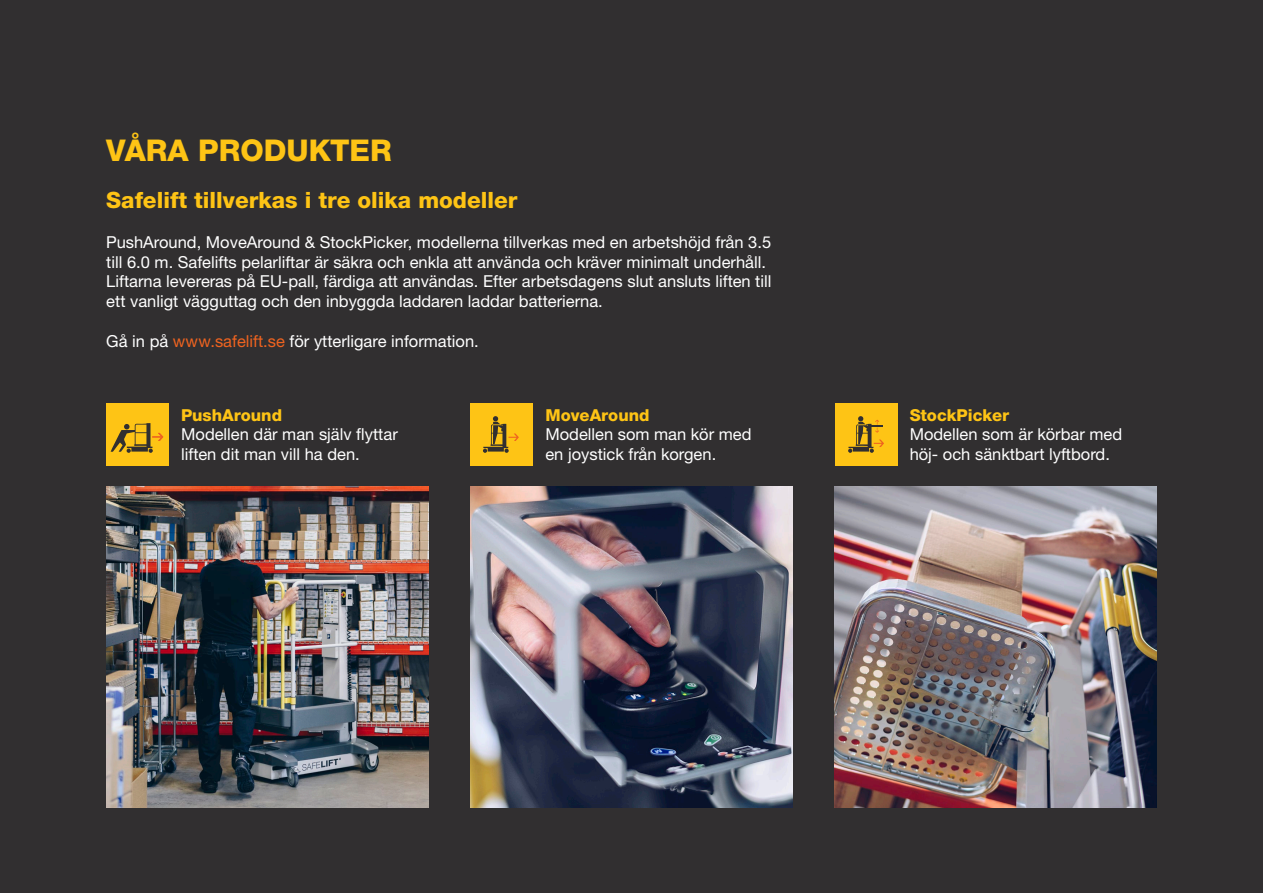
<style>
.page{position:relative;width:1263px;height:893px;background:#312f30}
.page>*{position:absolute;margin:0;border:0;box-sizing:border-box;transform-origin:0 0}
.Rubrik_h1{font:800 30px "Helvetica Neue LTW1 G";color:#fec415}
.Rubrik_h1-2{font:800 22.5px "Helvetica Neue LTW1 G";color:#fec415}
.t1{font:16.5px/19.8px "Helvetica Neue LTW1 G";color:#fff}
.Rubrik_h1-3{font:800 16.5px "Helvetica Neue LTW1 G";color:#fec415}
.s1{color:#ee6320}
</style>
<div class="page">
<img style="left:471px;top:486px;width:321px;height:322px">
<div style="left:106px;top:403px;width:63px;height:63px;background:#fec415"></div>
<svg style="left:111px;top:423px;width:52px;height:30px"></svg>
<div style="left:471px;top:403px;width:62px;height:63px;background:#fec415"></div>
<svg style="left:483px;top:416px;width:36px;height:37px"></svg>
<div style="left:835px;top:403px;width:62px;height:63px;background:#fec415"></div>
<svg style="left:848px;top:416px;width:36px;height:37px"></svg>
<img style="left:835px;top:486px;width:322px;height:322px">
<img style="left:106px;top:486px;width:322px;height:322px">
<p class="Rubrik_h1" style="left:106px;top:132px;width:287px">VÅRA PRODUKTER</p>
<p class="Rubrik_h1-2" style="left:106px;top:187px;width:413px">Safelift tillverkas i tre olika modeller</p>
<p class="t1" style="left:106px;top:232px;width:667px">PushAround, MoveAround &amp; StockPicker, modellerna tillverkas med en arbetshöjd från 3.5 till 6.0 m. Safelifts pelarliftar är säkra och enkla att använda och kräver minimalt underhåll.<br>Liftarna levereras på EU-pall, färdiga att användas. Efter arbetsdagens slut ansluts liften till ett vanligt vägguttag och den inbyggda laddaren laddar batterierna.</p>
<p class="t1" style="left:106px;top:331px;width:374px">Gå in på <span class="s1">www.safelift.se</span> för ytterligare information.</p>
<p class="Rubrik_h1-3" style="left:181px;top:405px;width:102px">PushAround</p>
<p class="t1" style="left:181px;top:424px;width:218px">Modellen där man själv flyttar liften dit man vill ha den.</p>
<p class="Rubrik_h1-3" style="left:545px;top:405px;width:106px">MoveAround</p>
<p class="t1" style="left:545px;top:424px;width:208px">Modellen som man kör med</p>
<p class="t1" style="left:545px;top:444px;width:172px">en joystick från korgen.</p>
<p class="Rubrik_h1-3" style="left:910px;top:405px;width:101px">StockPicker</p>
<p class="t1" style="left:910px;top:424px;width:214px">Modellen som är körbar med höj- och sänktbart lyftbord.</p>
</div>
